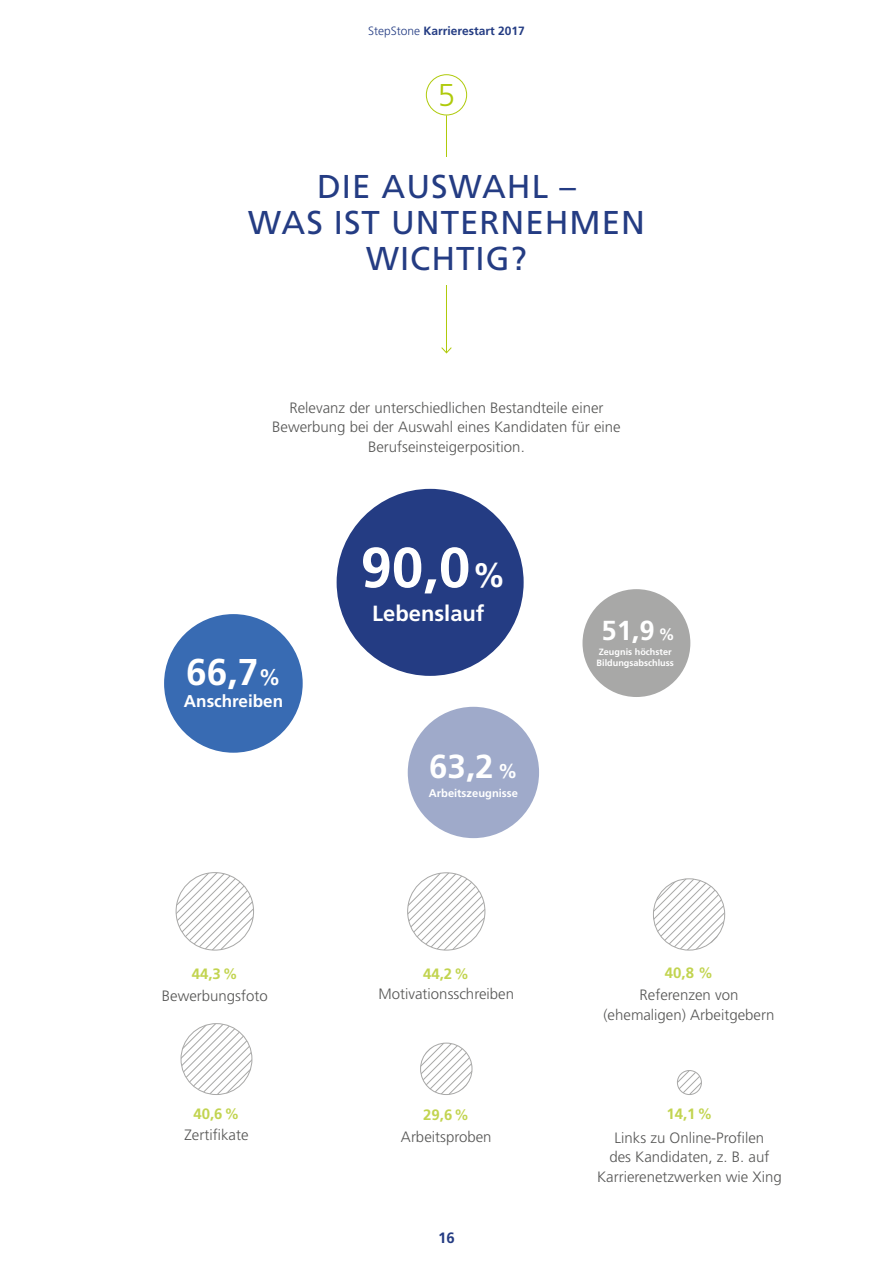
<style>
.page{position:relative;width:893px;height:1263px;background:#fff}
.page>*{position:absolute;margin:0;border:0;box-sizing:border-box;transform-origin:0 0}
.t1{font:700 56.4px "Frutiger LT Std";color:#fff}
.t2{font:700 37.2px "Frutiger LT Std";color:#fff}
.t3{font:700 33.15px "Frutiger LT Std";color:#fff}
.t4{font:33px/36px "Frutiger LT Std";letter-spacing:.03em;color:#243c83;text-align:center}
.t5{font:300 31.5px "Frutiger LT Std";color:#afca0b}
.t6{font:700 27.45px "Frutiger LT Std";color:#fff}
.t7{font:700 21.9px "Frutiger LT Std";color:#fff}
.t8{font:700 17.1px "Frutiger LT Std";color:#fff}
.t9{font:300 15px/19.5px "Frutiger LT Std";color:#575756;text-align:center}
.t10{font:700 15px "Frutiger LT Std";color:#c2d450}
.t11{font:700 15px "Frutiger LT Std";color:#243c83}
.t12{font:700 12px "Frutiger LT Std";color:#243c83}
.t13{font:700 11.1px "Frutiger LT Std";color:#fff}
.t14{font:700 9.15px/10.9px "Frutiger LT Std";color:#fff}
.s1{font-weight:300}
.s2{font-size:22.35px}
.s3{font-size:33.9px}
.s4{font-size:16.5px}
.s5{font-size:19.95px}
</style>
<div class="page">
<hr style="left:446px;top:115px;width:1px;height:238px;background:#afca0b">
<svg style="left:441px;top:347px;width:11px;height:7px"></svg>
<div style="left:426px;top:74px;width:41px;height:41px;border:1px solid #afca0b;border-radius:50%"></div>
<div style="left:337px;top:489px;width:187px;height:187px;background:#243c83;border-radius:50%"></div>
<div style="left:408px;top:707px;width:131px;height:131px;background:#9faaca;border-radius:50%"></div>
<div style="left:582px;top:589px;width:108px;height:108px;background:#a8a8a7;border-radius:50%"></div>
<div style="left:164px;top:614px;width:139px;height:139px;background:#386bb3;border-radius:50%"></div>
<svg style="left:176px;top:873px;width:78px;height:77px"></svg>
<div style="left:176px;top:872px;width:78px;height:78px;border:1px solid #a8a8a7;border-radius:50%"></div>
<svg style="left:408px;top:874px;width:77px;height:76px"></svg>
<div style="left:407px;top:872px;width:78px;height:78px;border:1px solid #a8a8a7;border-radius:50%"></div>
<svg style="left:653px;top:879px;width:72px;height:71px"></svg>
<div style="left:653px;top:878px;width:72px;height:72px;border:1px solid #a8a8a7;border-radius:50%"></div>
<svg style="left:181px;top:1023px;width:71px;height:71px"></svg>
<div style="left:181px;top:1023px;width:71px;height:72px;border:1px solid #a8a8a7;border-radius:50%"></div>
<svg style="left:421px;top:1043px;width:51px;height:51px"></svg>
<div style="left:420px;top:1043px;width:52px;height:52px;border:1px solid #a8a8a7;border-radius:50%"></div>
<svg style="left:677px;top:1070px;width:24px;height:24px"></svg>
<div style="left:677px;top:1070px;width:25px;height:25px;border:1px solid #a8a8a7;border-radius:50%"></div>
<p class="t12" style="left:368px;top:24px;width:158px"><span class="s1">StepStone</span> Karrierestart 2017</p>
<h3 class="t5" style="left:438px;top:78px;width:19px">5</h3>
<h3 class="t4" style="left:248px;top:168px;width:398px">DIE AUSWAHL –<br>WAS IST UNTERNEHMEN<br>WICHTIG?</h3>
<p class="t9" style="left:272px;top:398px;width:350px">Relevanz der unterschiedlichen Bestandteile einer<br>Bewerbung bei der Auswahl eines Kandidaten für eine<br>Berufseinsteigerposition.</p>
<h2 class="t2" style="left:186px;top:650px;width:96px">66,7<span class="s2">%</span></h2>
<p class="t8" style="left:184px;top:691px;width:101px">Anschreiben</p>
<h1 class="t1" style="left:361px;top:534px;width:147px">90,0<span class="s3">%</span></h1>
<h3 class="t7" style="left:372px;top:600px;width:114px">Lebenslauf</h3>
<h3 class="t6" style="left:601px;top:615px;width:75px">51,9 <span class="s4">%</span></h3>
<p class="t14" style="left:597px;top:647px;width:79px">Zeugnis höchster<br>Bildungsabschluss</p>
<h3 class="t3" style="left:429px;top:747px;width:90px">63,2 <span class="s5">%</span></h3>
<p class="t13" style="left:429px;top:787px;width:91px">Arbeitszeugnisse</p>
<p class="t10" style="left:192px;top:965px;width:48px">44,3%</p>
<p class="t10" style="left:423px;top:964px;width:48px">44,2%</p>
<p class="t10" style="left:665px;top:964px;width:50px">40,8 %</p>
<p class="t9" style="left:162px;top:986px;width:107px">Bewerbungsfoto</p>
<p class="t9" style="left:378px;top:984px;width:137px">Motivationsschreiben</p>
<p class="t9" style="left:603px;top:985px;width:173px">Referenzen von (ehemaligen) Arbeitgebern</p>
<p class="t10" style="left:193px;top:1105px;width:48px">40,6%</p>
<p class="t10" style="left:423px;top:1106px;width:48px">29,6%</p>
<p class="t10" style="left:666px;top:1105px;width:48px">14,1%</p>
<p class="t9" style="left:184px;top:1126px;width:66px">Zertifikate</p>
<p class="t9" style="left:401px;top:1127px;width:92px">Arbeitsproben</p>
<p class="t9" style="left:597px;top:1128px;width:186px">Links zu Online-Profilen<br>des Kandidaten, z. B. auf<br>Karrierenetzwerken wie Xing</p>
<p class="t11" style="left:438px;top:1229px;width:18px">16</p>
</div>
